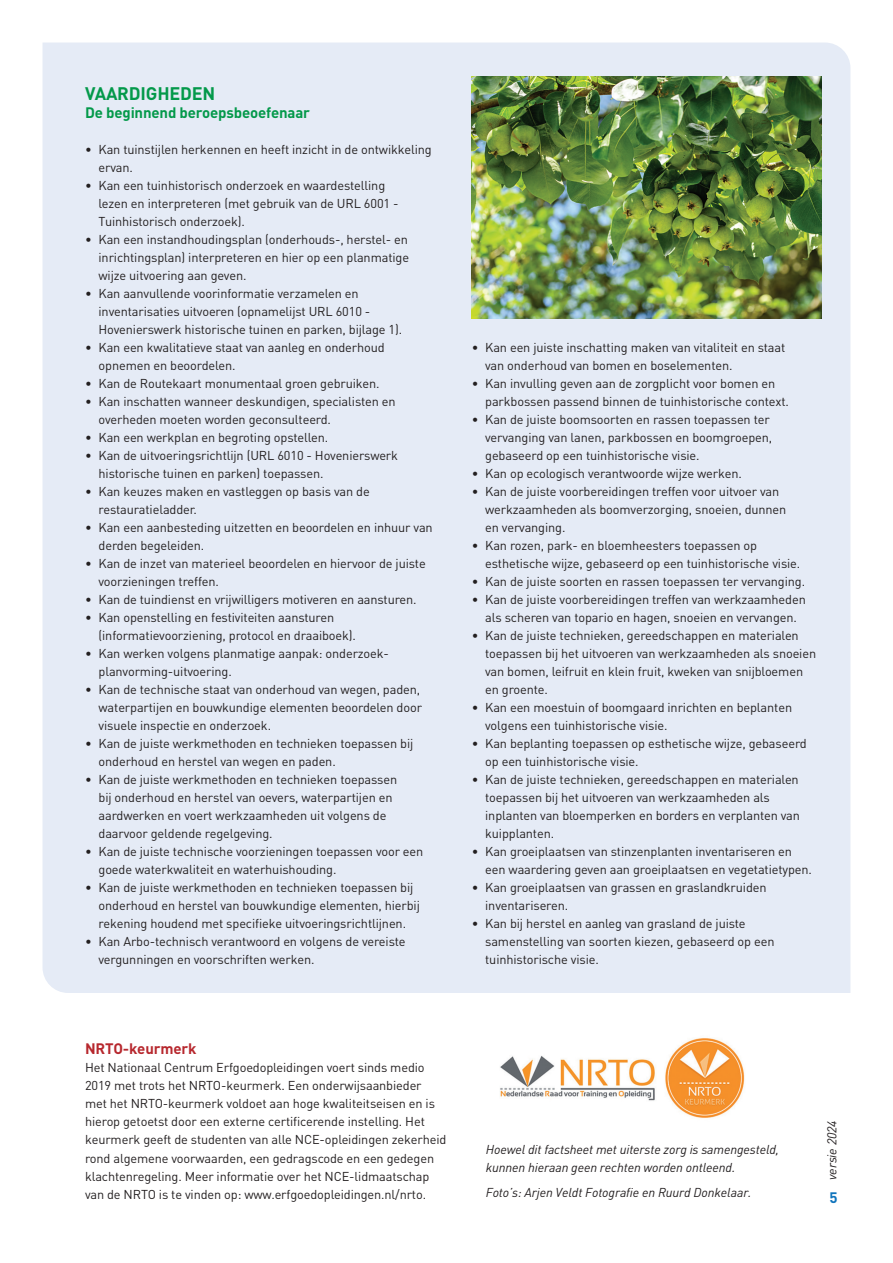
<style>
.page{position:relative;width:893px;height:1263px;background:#fff}
.page>*{position:absolute;margin:0;border:0;box-sizing:border-box;transform-origin:0 0}
.t1{font:700 18px "DIN";letter-spacing:-.01em;color:#03994a}
.t2{font:700 15px "DIN";letter-spacing:-.01em;color:#03994a}
.t3{font:700 15px "DIN";letter-spacing:-.01em;color:#b7282e}
.t4{font:700 15px "DIN";color:#1074bc}
.t5{font:12.75px/18px "DIN";letter-spacing:-.01em;color:#231f20}
.t6{font:italic 12.75px/18px "DIN";letter-spacing:-.01em;color:#231f20}
</style>
<div class="page">
<div style="left:43px;top:43px;width:807px;height:950px;background:#e5ebf6"></div>
<img style="left:472px;top:77px;width:349px;height:242px">
<img style="left:500px;top:1038px;width:245px;height:80px">
<h1 class="t1" style="left:85px;top:82px;width:132px">VAARDIGHEDEN</h1>
<p class="t2" style="left:85px;top:103px;width:227px">De beginnend beroepsbeoefenaar</p>
<p class="t5" style="left:99px;top:140px;width:335px;text-indent:-14px">• Kan tuinstijlen herkennen en heeft inzicht in de ontwikkeling ervan.</p>
<p class="t5" style="left:99px;top:176px;width:302px;text-indent:-14px">• Kan een tuinhistorisch onderzoek en waardestelling lezen en interpreteren (met gebruik van de URL 6001 -<br>Tuinhistorisch onderzoek).</p>
<p class="t5" style="left:99px;top:230px;width:312px;text-align:justify;text-indent:-14px">• Kan een instandhoudingsplan (onderhouds-, herstel- en inrichtingsplan) interpreteren en hier op een planmatige wijze uitvoering aan geven.</p>
<p class="t5" style="left:99px;top:284px;width:305px;text-indent:-14px">• Kan aanvullende voorinformatie verzamelen en inventarisaties uitvoeren (opnamelijst URL 6010 -<br>Hovenierswerk historische tuinen en parken, bijlage 1).</p>
<p class="t5" style="left:99px;top:338px;width:288px;text-indent:-14px">• Kan een kwalitatieve staat van aanleg en onderhoud opnemen en beoordelen.</p>
<p class="t5" style="left:85px;top:374px;width:296px">• Kan de Routekaart monumentaal groen gebruiken.</p>
<p class="t5" style="left:99px;top:392px;width:299px;text-indent:-14px">• Kan inschatten wanneer deskundigen, specialisten en overheden moeten worden geconsulteerd.</p>
<p class="t5" style="left:85px;top:428px;width:245px">• Kan een werkplan en begroting opstellen.</p>
<p class="t5" style="left:99px;top:446px;width:301px;text-indent:-14px">• Kan de uitvoeringsrichtlijn (URL 6010 - Hovenierswerk historische tuinen en parken) toepassen.</p>
<p class="t5" style="left:99px;top:482px;width:273px;text-indent:-14px">• Kan keuzes maken en vastleggen op basis van de restauratieladder.</p>
<p class="t5" style="left:99px;top:518px;width:336px;text-indent:-14px">• Kan een aanbesteding uitzetten en beoordelen en inhuur van derden begeleiden.</p>
<p class="t5" style="left:99px;top:554px;width:329px;text-indent:-14px">• Kan de inzet van materieel beoordelen en hiervoor de juiste voorzieningen treffen.</p>
<p class="t5" style="left:85px;top:590px;width:333px">• Kan de tuindienst en vrijwilligers motiveren en aansturen.</p>
<p class="t5" style="left:99px;top:608px;width:259px;text-indent:-14px">• Kan openstelling en festiviteiten aansturen (informatievoorziening, protocol en draaiboek).</p>
<p class="t5" style="left:99px;top:644px;width:292px;text-indent:-14px">• Kan werken volgens planmatige aanpak: onderzoek&shy;planvorming-uitvoering.</p>
<p class="t5" style="left:99px;top:680px;width:325px;text-indent:-14px">• Kan de technische staat van onderhoud van wegen, paden, waterpartijen en bouwkundige elementen beoordelen door visuele inspectie en onderzoek.</p>
<p class="t5" style="left:99px;top:734px;width:316px;text-indent:-14px">• Kan de juiste werkmethoden en technieken toepassen bij onderhoud en herstel van wegen en paden.</p>
<p class="t5" style="left:99px;top:770px;width:300px;text-indent:-14px">• Kan de juiste werkmethoden en technieken toepassen bij onderhoud en herstel van oevers, waterpartijen en aardwerken en voert werkzaamheden uit volgens de daarvoor geldende regelgeving.</p>
<p class="t5" style="left:99px;top:842px;width:326px;text-indent:-14px">• Kan de juiste technische voorzieningen toepassen voor een goede waterkwaliteit en waterhuishouding.</p>
<p class="t5" style="left:99px;top:878px;width:323px;text-indent:-14px">• Kan de juiste werkmethoden en technieken toepassen bij onderhoud en herstel van bouwkundige elementen, hierbij rekening houdend met specifieke uitvoeringsrichtlijnen.</p>
<p class="t5" style="left:99px;top:932px;width:309px;text-indent:-14px">• Kan Arbo-technisch verantwoord en volgens de vereiste vergunningen en voorschriften werken.</p>
<p class="t5" style="left:485px;top:338px;width:302px;text-indent:-14px">• Kan een juiste inschatting maken van vitaliteit en staat van onderhoud van bomen en boselementen.</p>
<p class="t5" style="left:485px;top:374px;width:305px;text-indent:-14px">• Kan invulling geven aan de zorgplicht voor bomen en parkbossen passend binnen de tuinhistorische context.</p>
<p class="t5" style="left:485px;top:410px;width:289px;text-indent:-14px">• Kan de juiste boomsoorten en rassen toepassen ter vervanging van lanen, parkbossen en boomgroepen, gebaseerd op een tuinhistorische visie.</p>
<p class="t5" style="left:472px;top:464px;width:272px">• Kan op ecologisch verantwoorde wijze werken.</p>
<p class="t5" style="left:485px;top:482px;width:303px;text-indent:-14px">• Kan de juiste voorbereidingen treffen voor uitvoer van werkzaamheden als boomverzorging, snoeien, dunnen en vervanging.</p>
<p class="t5" style="left:485px;top:536px;width:317px;text-indent:-14px">• Kan rozen, park- en bloemheesters toepassen op esthetische wijze, gebaseerd op een tuinhistorische visie.</p>
<p class="t5" style="left:472px;top:572px;width:335px">• Kan de juiste soorten en rassen toepassen ter vervanging.</p>
<p class="t5" style="left:472px;top:590px;width:336px;text-align:center">• Kan de juiste voorbereidingen treffen van werkzaamheden als scheren van topario en hagen, snoeien en vervangen.</p>
<p class="t5" style="left:485px;top:626px;width:332px;text-indent:-14px">• Kan de juiste technieken, gereedschappen en materialen toepassen bij het uitvoeren van werkzaamheden als snoeien van bomen, leifruit en klein fruit, kweken van snijbloemen en groente.</p>
<p class="t5" style="left:485px;top:698px;width:308px;text-indent:-14px">• Kan een moestuin of boomgaard inrichten en beplanten volgens een tuinhistorische visie.</p>
<p class="t5" style="left:485px;top:734px;width:323px;text-indent:-14px">• Kan beplanting toepassen op esthetische wijze, gebaseerd op een tuinhistorische visie.</p>
<p class="t5" style="left:485px;top:770px;width:316px;text-indent:-14px">• Kan de juiste technieken, gereedschappen en materialen toepassen bij het uitvoeren van werkzaamheden als inplanten van bloemperken en borders en verplanten van kuipplanten.</p>
<p class="t5" style="left:485px;top:842px;width:328px;text-indent:-14px">• Kan groeiplaatsen van stinzenplanten inventariseren en een waardering geven aan groeiplaatsen en vegetatietypen.</p>
<p class="t5" style="left:485px;top:878px;width:283px;text-indent:-14px">• Kan groeiplaatsen van grassen en graslandkruiden inventariseren.</p>
<p class="t5" style="left:485px;top:914px;width:291px;text-indent:-14px">• Kan bij herstel en aanleg van grasland de juiste samenstelling van soorten kiezen, gebaseerd op een tuinhistorische visie.</p>
<p class="t3" style="left:85px;top:1039px;width:113px">NRTO-keurmerk</p>
<p class="t5" style="left:85px;top:1058px;width:363px">Het Nationaal Centrum Erfgoedopleidingen voert sinds medio 2019 met trots het NRTO-keurmerk. Een onderwijsaanbieder met het NRTO-keurmerk voldoet aan hoge kwaliteitseisen en is hierop getoetst door een externe certificerende instelling. Het keurmerk geeft de studenten van alle NCE-opleidingen zekerheid rond algemene voorwaarden, een gedragscode en een gedegen klachtenregeling. Meer informatie over het NCE-lidmaatschap van de NRTO is te vinden op: www.erfgoedopleidingen.nl/nrto.</p>
<p class="t6" style="left:823px;top:1180px;width:61px;rotate:-90deg">versie 2024</p>
<p class="t6" style="left:486px;top:1140px;width:295px">Hoewel dit factsheet met uiterste zorg is samengesteld, kunnen hieraan geen rechten worden ontleend.</p>
<p class="t6" style="left:486px;top:1183px;width:267px">Foto’s: Arjen Veldt Fotografie en Ruurd Donkelaar.</p>
<p class="t4" style="left:829px;top:1188px;width:10px">5</p>
</div>
